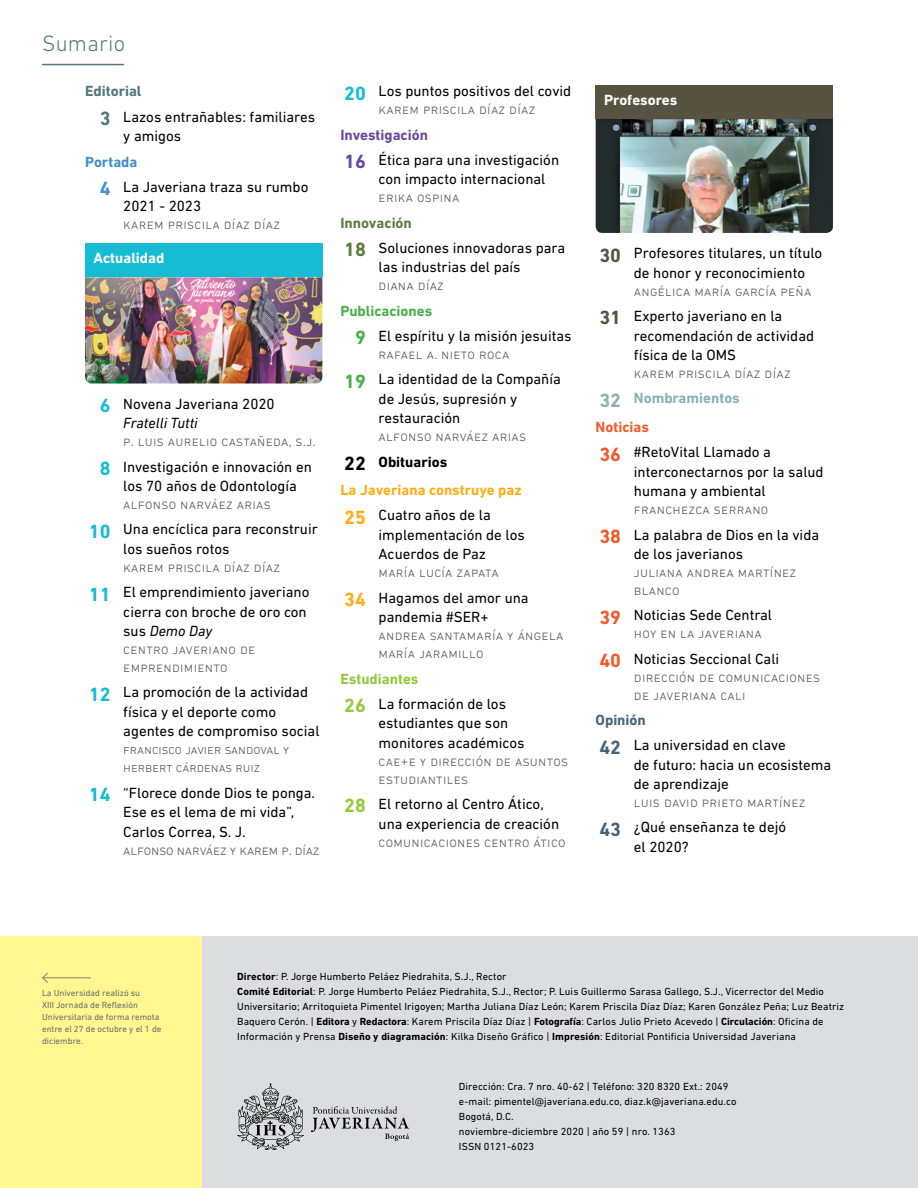
<style>
.page{position:relative;width:918px;height:1188px;background:#fff}
.page>*{position:absolute;margin:0;border:0;box-sizing:border-box;transform-origin:0 0}
.t1{font:300 22.5px "DIN Next LT Pro";letter-spacing:.01em;color:#54777b}
.t2{font:15px/19.5px "DIN Next LT Pro";color:#000}
.t3{font:700 15px/28.7px "DIN Next LT Pro";color:#fcaf17}
.t4{font:700 15px/28.7px "DIN Next LT Pro";color:#8ab2b5}
.t5{font:700 15px "DIN Next LT Pro";color:#fff}
.t6{font:300 14.25px/18px "DIN Next LT Pro";letter-spacing:.02em;color:#58595b}
.t7{font:300 14.25px "DIN Next LT Pro";letter-spacing:-.01em;color:#58595b}
.t8{font:300 13.5px/18px "DIN Next LT Pro";color:#58595b}
.t9{font:10.5px/15px "DIN Next LT Pro";letter-spacing:.01em;color:#000}
.t10{font:9px/12px "DIN Next LT Pro";color:#6d6e71}
.s1{font-weight:700;color:#54777b}
.s2{font-weight:700;font-size:19.5px;color:#54777b}
.s3{font-weight:700;color:#458fcd}
.s4{font-weight:700;font-size:19.5px;color:#458fcd}
.s5{font-weight:700;font-size:19.5px;color:#15bcd4}
.s6{font-style:italic}
.s7{font-weight:700;color:#664a9e}
.s8{font-weight:700;font-size:19.5px;color:#664a9e}
.s9{font-weight:700;color:#5e7b44}
.s10{font-weight:700;font-size:19.5px;color:#5e7b44}
.s11{font-weight:700;color:#4daf4e}
.s12{font-weight:700;font-size:19.5px;color:#4daf4e}
.s13{font-size:19.5px;color:#000}
.s14{color:#000}
.s15{font-weight:700;font-size:19.5px;color:#fcaf17}
.s16{font-weight:700;color:#95c93d}
.s17{font-weight:700;font-size:19.5px;color:#95c93d}
.s18{font-weight:700;font-size:19.5px;color:#585341}
.s19{font-size:19.5px}
.s20{color:#f15a2c}
.s21{font-weight:700;font-size:19.5px;color:#f15a2c}
.s22{font-weight:700;color:#47637c}
.s23{font-weight:700;font-size:19.5px;color:#47637c}
.s24{font-weight:700}
</style>
<div class="page">
<hr style="left:42px;top:64px;width:82px;height:1px;background:#54777b">
<div style="left:201px;top:937px;width:717px;height:251px;background:#dcddde"></div>
<div style="left:0;top:937px;width:201px;height:251px;background:#fff78f"></div>
<div style="left:85px;top:244px;width:237px;height:33px;background:#15bcd4"></div>
<img style="left:85px;top:277px;width:237px;height:107px">
<svg style="left:237px;top:1083px;width:172px;height:67px"></svg>
<hr style="left:43px;top:977px;width:48px;height:1px;background:#808285">
<svg style="left:42px;top:972px;width:7px;height:11px"></svg>
<div style="left:596px;top:85px;width:237px;height:34px;background:#585341"></div>
<img style="left:596px;top:119px;width:237px;height:114px">
<h1 class="t1" style="left:42px;top:31px;width:85px">Sumario</h1>
<p class="t2" style="left:100px;top:78px;width:217px;line-height:25.7px;text-indent:-15px"><span class="s1">Editorial<br></span><span class="s2">3</span> Lazos entrañables: familiares</p>
<p class="t2" style="left:123px;top:126px;width:59px">y amigos</p>
<p class="t2" style="left:100px;top:149px;width:210px;line-height:25.3px;text-indent:-15px"><span class="s3">Portada<br></span><span class="s4">4</span> La Javeriana traza su rumbo</p>
<p class="t2" style="left:123px;top:196px;width:79px">2021 - 2023</p>
<p class="t6" style="left:123px;top:215px;width:158px">karem priscila díaz díaz</p>
<p class="t5" style="left:94px;top:249px;width:72px">Actualidad</p>
<p class="t2" style="left:123px;top:394px;width:153px;text-indent:-24px"><span class="s5">6</span> Novena Javeriana 2020<br><span class="s6">Fratelli Tutti</span></p>
<p class="t6" style="left:123px;top:432px;width:194px">p. luis aurelio castañeda, s.j.</p>
<p class="t2" style="left:100px;top:457px;width:214px;text-align:center"><span class="s5">8</span> Investigación e innovación en los 70 años de Odontología</p>
<p class="t6" style="left:123px;top:495px;width:149px">alfonso narváez arias</p>
<p class="t2" style="left:123px;top:519px;width:196px;text-indent:-34px"><span class="s5">10</span> Una encíclica para reconstruir los sueños rotos</p>
<p class="t6" style="left:123px;top:558px;width:158px">karem priscila díaz díaz</p>
<p class="t2" style="left:123px;top:582px;width:188px;text-indent:-34px"><span class="s5">11</span> El emprendimiento javeriano cierra con broche de oro con sus <span class="s6">Demo Day</span></p>
<p class="t6" style="left:123px;top:640px;width:133px">centro javeriano de emprendimiento</p>
<p class="t2" style="left:123px;top:682px;width:198px;text-indent:-34px"><span class="s5">12</span> La promoción de la actividad física y el deporte como agentes de compromiso social</p>
<p class="t8" style="left:123px;top:741px;width:167px">francisco javier sandoval y herbert cárdenas ruiz</p>
<p class="t2" style="left:123px;top:783px;width:193px;text-indent:-34px"><span class="s5">14</span> “Florece donde Dios te ponga.<br>Ese es el lema de mi vida”,<br>Carlos Correa, S. J.</p>
<p class="t7" style="left:123px;top:842px;width:198px">alfonso narváez y karem p. díaz</p>
<p class="t2" style="left:344px;top:81px;width:229px"><span class="s5">20</span> Los puntos positivos del covid</p>
<p class="t6" style="left:379px;top:100px;width:158px">karem priscila díaz díaz</p>
<p class="t2" style="left:340px;top:122px;width:220px;line-height:25.3px"><span class="s7">Investigación<br></span><span class="s8">16</span> Ética para una investigación</p>
<p class="t2" style="left:379px;top:169px;width:168px">con impacto internacional</p>
<p class="t6" style="left:379px;top:188px;width:82px">erika ospina</p>
<p class="t2" style="left:340px;top:210px;width:226px;line-height:25.3px"><span class="s9">Innovación<br></span><span class="s10">18</span> Soluciones innovadoras para</p>
<p class="t2" style="left:379px;top:257px;width:144px">las industrias del país</p>
<p class="t6" style="left:379px;top:276px;width:67px">diana díaz</p>
<p class="t2" style="left:355px;top:298px;width:218px;line-height:25.3px;text-indent:-15px"><span class="s11">Publicaciones<br></span><span class="s12">9</span> El espíritu y la misión jesuitas</p>
<p class="t6" style="left:379px;top:345px;width:132px">rafael a. nieto roca</p>
<p class="t2" style="left:379px;top:369px;width:184px;text-indent:-34px"><span class="s12">19</span> La identidad de la Compañía de Jesús, supresión y restauración</p>
<p class="t6" style="left:379px;top:427px;width:149px">alfonso narváez arias</p>
<p class="t3" style="left:340px;top:447px;width:183px"><span class="s13">22</span> <span class="s14">Obituarios<br></span>La Javeriana construye paz</p>
<p class="t2" style="left:379px;top:505px;width:148px;text-indent:-34px"><span class="s15">25</span> Cuatro años de la implementación de los<br>Acuerdos de Paz</p>
<p class="t6" style="left:379px;top:563px;width:122px">maría lucía zapata</p>
<p class="t2" style="left:344px;top:588px;width:186px;text-align:center"><span class="s15">34</span> Hagamos del amor una pandemia #SER+</p>
<p class="t6" style="left:379px;top:626px;width:186px">andrea santamaría y ángela maría jaramillo</p>
<p class="t2" style="left:340px;top:666px;width:167px;line-height:25.3px"><span class="s16">Estudiantes<br></span><span class="s17">26</span> La formación de los</p>
<p class="t2" style="left:379px;top:713px;width:147px">estudiantes que son monitores académicos</p>
<p class="t6" style="left:379px;top:752px;width:191px">cae+e y dirección de asuntos estudiantiles</p>
<p class="t2" style="left:379px;top:794px;width:182px;text-indent:-34px"><span class="s17">28</span> El retorno al Centro Ático, una experiencia de creación</p>
<p class="t6" style="left:379px;top:833px;width:189px">comunicaciones centro ático</p>
<p class="t5" style="left:604px;top:91px;width:75px">Profesores</p>
<p class="t2" style="left:634px;top:243px;width:190px;text-indent:-34px"><span class="s18">30</span> Profesores titulares, un título de honor y reconocimiento</p>
<p class="t6" style="left:634px;top:282px;width:179px">angélica maría garcía peña</p>
<p class="t2" style="left:634px;top:306px;width:182px;text-indent:-34px"><span class="s18">31</span> Experto javeriano en la recomendación de actividad física de la OMS</p>
<p class="t6" style="left:634px;top:364px;width:158px">karem priscila díaz díaz</p>
<p class="t4" style="left:596px;top:384px;width:146px"><span class="s19">32</span> Nombramientos<br><span class="s20">Noticias</span></p>
<p class="t2" style="left:634px;top:442px;width:191px;text-indent:-34px"><span class="s21">36</span> #RetoVital Llamado a interconectarnos por la salud humana y ambiental</p>
<p class="t6" style="left:634px;top:500px;width:136px">franchezca serrano</p>
<p class="t2" style="left:634px;top:524px;width:187px;text-indent:-34px"><span class="s21">38</span> La palabra de Dios en la vida de los javerianos</p>
<p class="t6" style="left:634px;top:563px;width:164px">juliana andrea martínez blanco</p>
<p class="t2" style="left:599px;top:605px;width:174px"><span class="s21">39</span> Noticias Sede Central</p>
<p class="t6" style="left:634px;top:624px;width:129px">hoy en la javeriana</p>
<p class="t2" style="left:599px;top:649px;width:181px"><span class="s21">40</span> Noticias Seccional Cali</p>
<p class="t6" style="left:634px;top:668px;width:188px">dirección de comunicaciones de javeriana cali</p>
<p class="t2" style="left:596px;top:707px;width:192px;line-height:25.3px"><span class="s22">Opinión<br></span><span class="s23">42</span> La universidad en clave</p>
<p class="t2" style="left:634px;top:755px;width:199px">de futuro: hacia un ecosistema de aprendizaje</p>
<p class="t6" style="left:634px;top:793px;width:173px">luis david prieto martínez</p>
<p class="t2" style="left:634px;top:817px;width:154px;text-indent:-34px"><span class="s23">43</span> ¿Qué enseñanza te dejó el 2020?</p>
<p class="t10" style="left:42px;top:987px;width:121px">La Universidad realizó su<br>XIII Jornada de Reflexión<br>Universitaria de forma remota entre el 27 de octubre y el 1 de diciembre.</p>
<p class="t9" style="left:237px;top:969px;width:608px"><span class="s24">Director</span>: P. Jorge Humberto Peláez Piedrahita, S.J., Rector<br><span class="s24">Comité Editorial</span>: P. Jorge Humberto Peláez Piedrahita, S.J., Rector; P. Luis Guillermo Sarasa Gallego, S.J., Vicerrector del Medio Universitario; Arritoquieta Pimentel Irigoyen; Martha Juliana Díaz León; Karem Priscila Díaz Díaz; Karen González Peña; Luz Beatriz Baquero Cerón. | <span class="s24">Editora</span> y <span class="s24">Redactora</span>: Karem Priscila Díaz Díaz | <span class="s24">Fotografía</span>: Carlos Julio Prieto Acevedo | <span class="s24">Circulación</span>: Oficina de Información y Prensa <span class="s24">Diseño y diagramación</span>: Kilka Diseño Gráfico | <span class="s24">Impresión</span>: Editorial Pontificia Universidad Javeriana</p>
<p class="t9" style="left:459px;top:1079px;width:279px">Dirección: Cra. 7 nro. 40-62 | Teléfono: 320 8320 Ext.: 2049 e-mail: pimentel@javeriana.edu.co, diaz.k@javeriana.edu.co Bogotá, D.C.<br>noviembre-diciembre 2020 | año 59 | nro. 1363<br>ISSN 0121-6023</p>
</div>
